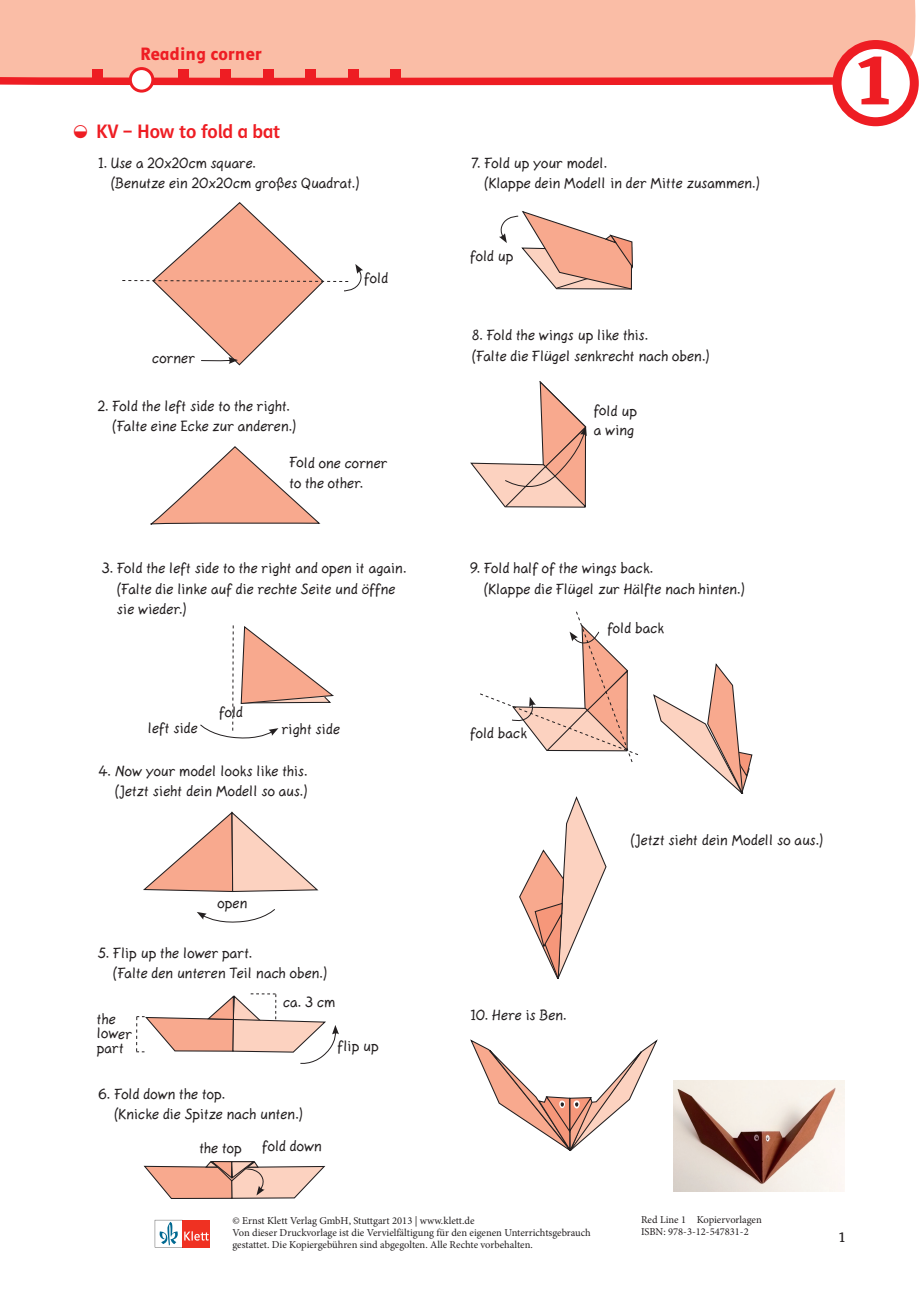
<style>
.page{position:relative;width:919px;height:1289px;background:#fff}
.page>*{position:absolute;margin:0;border:0;box-sizing:border-box;transform-origin:0 0}
.t1{font:75px "Polo Basis TB Hfett";color:#ee1d23}
.t2{font:19.5px "Polo Basis TB Krftg";color:#ee1d23}
.t3{font:18px "Polo Basis TB Hfett";letter-spacing:.02em;color:#ee1d23}
.t4{font:15px "Polo Basis TB Buch";color:#231f20}
.t5{font:13.5px/20.2px "Handschrift";letter-spacing:.005em;color:#231f20}
.t6{font:10.5px/12px "Minion Pro";color:#231f20}
</style>
<div class="page">
<div style="left:0;top:0;width:916px;height:45px;background:#fabda6"></div>
<svg style="left:0;top:45px;width:918px;height:42px;background:#f8a392"></svg>
<svg style="left:155px;top:1219px;width:55px;height:28px"></svg>
<div style="left:220px;top:70px;width:11px;height:8px;background:#ee1d23"></div>
<div style="left:263px;top:70px;width:10px;height:8px;background:#ee1d23"></div>
<div style="left:305px;top:70px;width:11px;height:8px;background:#ee1d23"></div>
<div style="left:348px;top:70px;width:10px;height:8px;background:#ee1d23"></div>
<div style="left:390px;top:70px;width:11px;height:8px;background:#ee1d23"></div>
<div style="left:837px;top:45px;width:77px;height:77px;background:#fff;border-radius:50%"></div>
<div style="left:832px;top:40px;width:86px;height:86px;border:9px solid #ee1d23;border-radius:50%"></div>
<div style="left:178px;top:70px;width:10px;height:8px;background:#ee1d23"></div>
<div style="left:92px;top:70px;width:11px;height:8px;background:#ee1d23"></div>
<div style="left:130px;top:69px;width:23px;height:22px;background:#fff;border-radius:50%"></div>
<div style="left:129px;top:67px;width:25px;height:26px;border:3px solid #ee1d23;border-radius:50%"></div>
<svg style="left:150px;top:446px;width:170px;height:79px"></svg>
<svg style="left:143px;top:811px;width:175px;height:81px"></svg>
<svg style="left:519px;top:796px;width:88px;height:183px"></svg>
<img style="left:673px;top:1080px;width:171px;height:111px">
<svg style="left:470px;top:1039px;width:188px;height:112px"></svg>
<svg style="left:136px;top:993px;width:203px;height:71px"></svg>
<svg style="left:143px;top:1161px;width:183px;height:38px"></svg>
<svg style="left:653px;top:663px;width:100px;height:131px"></svg>
<svg style="left:480px;top:611px;width:158px;height:151px"></svg>
<svg style="left:122px;top:202px;width:241px;height:164px"></svg>
<svg style="left:200px;top:625px;width:134px;height:114px"></svg>
<svg style="left:197px;top:909px;width:78px;height:14px"></svg>
<svg style="left:499px;top:211px;width:134px;height:79px"></svg>
<svg style="left:470px;top:381px;width:117px;height:127px"></svg>
<h3 class="t3" style="left:140px;top:44px;width:123px">Reading corner</h3>
<h2 class="t2" style="left:96px;top:120px;width:185px">KV – How to fold a bat</h2>
<p class="t5" style="left:111px;top:153px;width:250px;text-indent:-13px">1. Use a 20x20cm square.<br>(Benutze ein 20x20cm großes Quadrat.)</p>
<p class="t5" style="left:152px;top:348px;width:44px">corner</p>
<p class="t5" style="left:113px;top:396px;width:185px;text-indent:-15px">2. Fold the left side to the right. (Falte eine Ecke zur anderen.)</p>
<p class="t5" style="left:364px;top:267px;width:25px">fold</p>
<p class="t5" style="left:289px;top:452px;width:100px">Fold one corner to the other.</p>
<p class="t5" style="left:484px;top:153px;width:277px;text-indent:-13px">7. Fold up your model.<br>(Klappe dein Modell in der Mitte zusammen.)</p>
<p class="t5" style="left:470px;top:246px;width:45px">fold up</p>
<p class="t5" style="left:472px;top:325px;width:239px">8. Fold the wings up like this.<br>(Falte die Flügel senkrecht nach oben.)</p>
<p class="t5" style="left:593px;top:401px;width:45px;line-height:19.4px">fold up a wing</p>
<h1 class="t1" style="left:857px;top:37px;width:33px">1</h1>
<p class="t5" style="left:117px;top:558px;width:291px;text-indent:-15px">3. Fold the left side to the right and open it again. (Falte die linke auf die rechte Seite und öffne sie wieder.)</p>
<p class="t5" style="left:484px;top:558px;width:262px;text-indent:-14px">9. Fold half of the wings back.<br>(Klappe die Flügel zur Hälfte nach hinten.)</p>
<p class="t5" style="left:607px;top:618px;width:58px">fold back</p>
<p class="t5" style="left:219px;top:701px;width:25px">fold</p>
<p class="t5" style="left:148px;top:718px;width:51px">left side</p>
<p class="t5" style="left:282px;top:718px;width:60px">right side</p>
<p class="t5" style="left:99px;top:760px;width:210px;text-align:right">4. Now your model looks like this. (Jetzt sieht dein Modell so aus.)</p>
<p class="t5" style="left:217px;top:893px;width:31px">open</p>
<p class="t5" style="left:113px;top:943px;width:215px;text-indent:-15px">5. Flip up the lower part.<br>(Falte den unteren Teil nach oben.)</p>
<p class="t5" style="left:97px;top:1012px;width:37px;line-height:14.2px">the lower part</p>
<p class="t5" style="left:283px;top:991px;width:54px">ca. 3 cm</p>
<p class="t5" style="left:337px;top:1035px;width:43px">flip up</p>
<p class="t5" style="left:114px;top:1084px;width:190px;text-indent:-16px">6. Fold down the top.<br>(Knicke die Spitze nach unten.)</p>
<p class="t5" style="left:199px;top:1137px;width:44px">the top</p>
<p class="t5" style="left:262px;top:1135px;width:61px">fold down</p>
<p class="t5" style="left:470px;top:723px;width:58px">fold back</p>
<p class="t5" style="left:470px;top:1004px;width:98px">10. Here is Ben.</p>
<p class="t5" style="left:630px;top:830px;width:194px">(Jetzt sieht dein Modell so aus.)</p>
<p class="t6" style="left:232px;top:1214px;width:360px">© Ernst Klett Verlag GmbH, Stuttgart 2013 | www.klett.de<br>Von dieser Druckvorlage ist die Vervielfältigung für den eigenen Unterrichtsgebrauch gestattet. Die Kopiergebühren sind abgegolten. Alle Rechte vorbehalten.</p>
<p class="t6" style="left:641px;top:1213px;width:122px">Red Line 1 Kopiervorlagen<br>ISBN: 978-3-12-547831-2</p>
<p class="t4" style="left:838px;top:1228px;width:8px">1</p>
</div>
